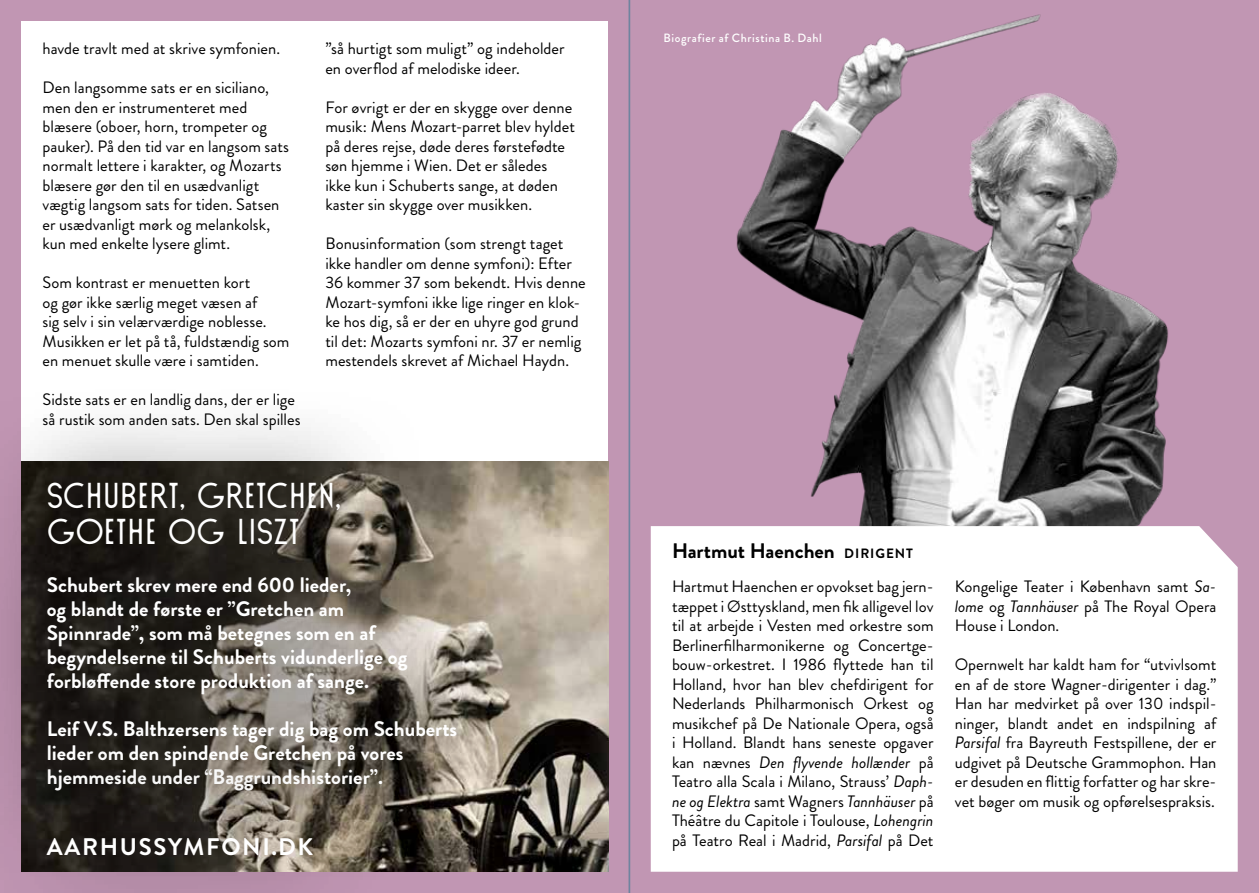
<style>
.page{position:relative;width:1259px;height:893px;background:#fff}
.page>*{position:absolute;margin:0;border:0;box-sizing:border-box;transform-origin:0 0}
.t1{font:36px/36px "Sud";color:#fff}
.t2{font:700 24px "Brandon Grotesque";letter-spacing:.07em;color:#fff}
.t3{font:700 21px/24px "Brandon Grotesque";color:#fff}
.t4{font:700 21px "Brandon Grotesque";color:#000}
.t5{font:16.5px/19.5px "Brandon Grotesque";color:#000}
.t6{font:500 12px "Brandon Grotesque";letter-spacing:.05em;color:#fff}
.s1{font-size:13.5px}
.s2{font-style:italic}
</style>
<div class="page">
<div style="left:0;top:0;width:629px;height:893px;background:#c196b3"></div>
<div style="left:629px;top:669px;width:630px;height:224px;background:#c196b3"></div>
<div style="left:21px;top:21px;width:587px;height:440px;background:#fff"></div>
<img style="left:540px;top:461px;width:68px;height:411px">
<div style="left:0;top:389px;width:540px;height:492px;background:#000;opacity:.74"></div>
<div style="left:0;top:744px;width:399px;height:149px;background:#000;opacity:.45"></div>
<img style="left:606px;top:0;width:653px;height:669px">
<svg style="left:651px;top:526px;width:586px;height:346px"></svg>
<p class="t5" style="left:43px;top:39px;width:239px">havde travlt med at skrive symfonien.</p>
<p class="t5" style="left:43px;top:78px;width:248px">Den langsomme sats er en siciliano, men den er instrumenteret med blæsere (oboer, horn, trompeter og pauker). På den tid var en langsom sats normalt lettere i karakter, og Mozarts blæsere gør den til en usædvanligt vægtig langsom sats for tiden. Satsen er usædvanligt mørk og melankolsk, kun med enkelte lysere glimt.</p>
<p class="t5" style="left:43px;top:273px;width:248px">Som kontrast er menuetten kort<br>og gør ikke særlig meget væsen af<br>sig selv i sin velærværdige noblesse.<br>Musikken er let på tå, fuldstændig som en menuet skulle være i samtiden.</p>
<p class="t5" style="left:43px;top:390px;width:259px">Sidste sats er en landlig dans, der er lige så rustik som anden sats. Den skal spilles</p>
<p class="t5" style="left:325px;top:39px;width:241px">”så hurtigt som muligt” og indeholder en overflod af melodiske ideer.</p>
<p class="t5" style="left:325px;top:97px;width:251px">For øvrigt er der en skygge over denne musik: Mens Mozart-parret blev hyldet på deres rejse, døde deres førstefødte søn hjemme i Wien. Det er således ikke kun i Schuberts sange, at døden kaster sin skygge over musikken.</p>
<p class="t5" style="left:325px;top:234px;width:262px">Bonusinformation (som strengt taget ikke handler om denne symfoni): Efter 36 kommer 37 som bekendt. Hvis denne Mozart-symfoni ikke lige ringer en klok&shy;ke hos dig, så er der en uhyre god grund til det: Mozarts symfoni nr. 37 er nemlig mestendels skrevet af Michael Haydn.</p>
<h1 class="t1" style="left:47px;top:477px;width:296px">SCHUBERT, GRETCHEN,<br>GOETHE OG LISZT</h1>
<p class="t3" style="left:47px;top:573px;width:362px">Schubert skrev mere end 600 lieder,<br>og blandt de første er ”Gretchen am Spinnrade”, som må betegnes som en af begyndelserne til Schuberts vidunderlige og forbløffende store produktion af sange.</p>
<p class="t3" style="left:47px;top:717px;width:412px">Leif V.S. Balthzersens tager dig bag om Schuberts lieder om den spindende Gretchen på vores hjemmeside under “Baggrundshistorier”.</p>
<h2 class="t2" style="left:47px;top:830px;width:268px">AARHUSSYMFONI.DK</h2>
<p class="t6" style="left:663px;top:30px;width:160px">Biografier af Christina B. Dahl</p>
<p class="t4" style="left:672px;top:536px;width:242px">Hartmut Haenchen <span class="s1">DIRIGENT</span></p>
<p class="t5" style="left:672px;top:577px;width:263px;text-align:justify">Hartmut Haenchen er opvokset bag jern&shy;tæppet i Østtyskland, men fik alligevel lov til at arbejde i Vesten med orkestre som Berlinerfilharmonikerne og Concertge&shy;bouw-orkestret. I 1986 flyttede han til Holland, hvor han blev chefdirigent for Nederlands Philharmonisch Orkest og musikchef på De Nationale Opera, også i Holland. Blandt hans seneste opgaver kan nævnes <span class="s2">Den flyvende hollænder</span> på Teatro alla Scala i Milano, Strauss’ <span class="s2">Daph&shy;ne og Elektra</span> samt Wagners <span class="s2">Tannhäuser</span> på Théâtre du Capitole i Toulouse, <span class="s2">Lohengrin </span>på Teatro Real i Madrid, <span class="s2">Parsifal</span> på Det</p>
<p class="t5" style="left:955px;top:577px;width:263px;text-align:justify">Kongelige Teater i København samt <span class="s2">Sa&shy;lome</span> og <span class="s2">Tannhäuser</span> på The Royal Opera House i London.</p>
<p class="t5" style="left:955px;top:655px;width:263px;text-align:justify">Opernwelt har kaldt ham for “utvivlsomt en af de store Wagner-dirigenter i dag.” Han har medvirket på over 130 indspil&shy;ninger, blandt andet en indspilning af <span class="s2">Parsifal</span> fra Bayreuth Festspillene, der er udgivet på Deutsche Grammophon. Han er desuden en flittig forfatter og har skre&shy;vet bøger om musik og opførelsespraksis.</p>
</div>
